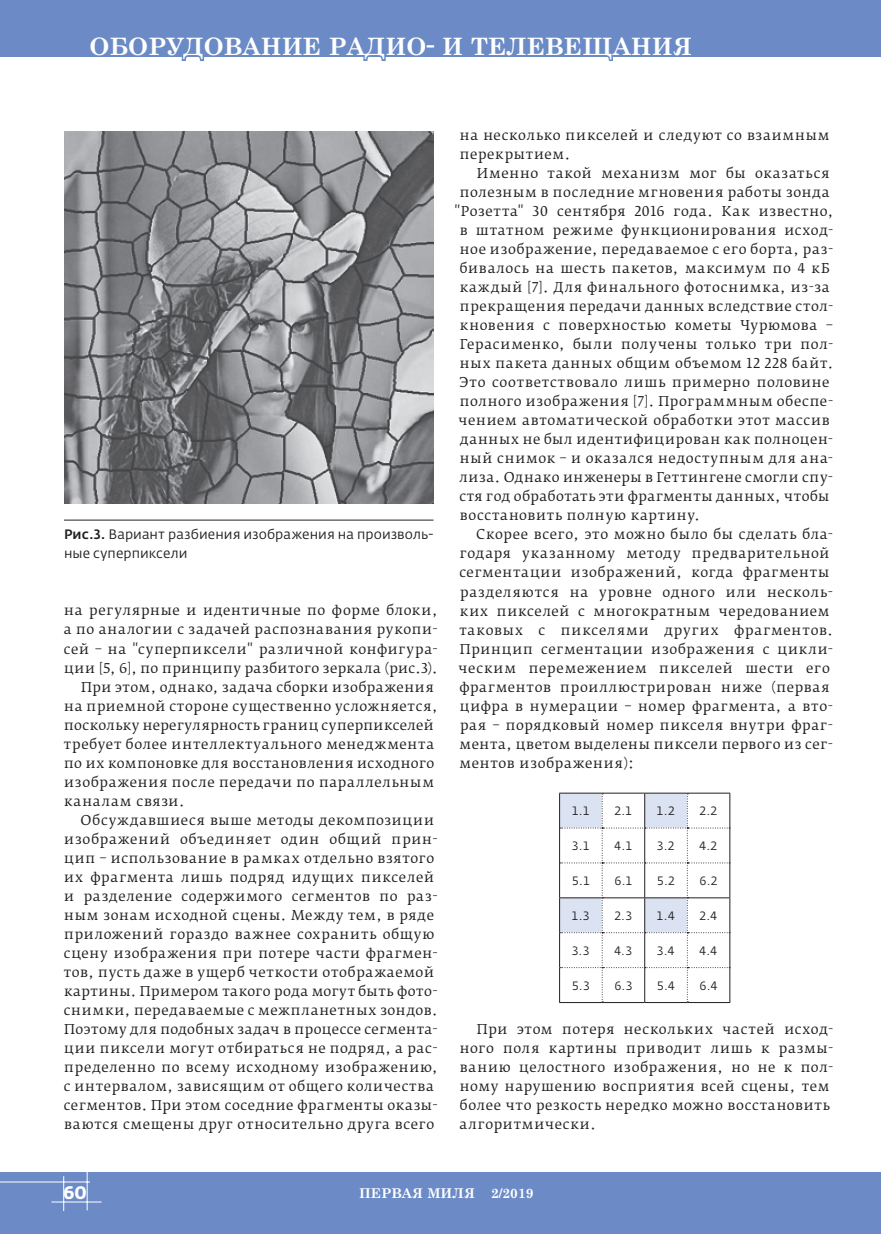
<style>
.page{position:relative;width:881px;height:1234px;background:#fff}
.page>*{position:absolute;margin:0;border:0;box-sizing:border-box;transform-origin:0 0}
.t1{font:700 24px "Century Schoolbook";color:#fff}
.t2{font:700 18px "Fedra Sans Pro";color:#fff}
.t3{font:13.5px/19px "Fedra Serif B Pro";letter-spacing:.05em;color:#231f20}
.t4{font:13.5px "Fedra Serif B Pro";letter-spacing:.03em;color:#231f20}
.t5{font:13.5px/19px "Fedra Sans Pro";letter-spacing:.005em;color:#231f20}
.t6{font:700 13.5px "Century Schoolbook";color:#fff}
.t7{font:12px "Fedra Sans Pro";color:#231f20}
.s1{font-weight:500}
</style>
<div class="page">
<div style="left:0;top:0;width:880px;height:57px;background:#6c8bc6"></div>
<div style="left:0;top:1172px;width:880px;height:61px;background:#6c8bc6"></div>
<hr style="left:51px;top:1201px;width:50px;height:1px;background:#fff">
<hr style="left:87px;top:1171px;width:1px;height:39px;background:#fff">
<hr style="left:63px;top:1175px;width:1px;height:35px;background:#fff">
<hr style="left:0;top:1181px;width:90px;height:1px;background:#fff">
<svg style="left:99px;top:57px;width:318px;height:4px"></svg>
<hr style="left:687px;top:897px;width:43px;height:1px;background:#231f20">
<hr style="left:559px;top:792px;width:43px;height:1px;background:#231f20">
<hr style="left:602px;top:792px;width:42px;height:1px;background:#231f20">
<hr style="left:687px;top:792px;width:43px;height:1px;background:#231f20">
<hr style="left:729px;top:793px;width:1px;height:34px;background:#231f20">
<hr style="left:729px;top:827px;width:1px;height:35px;background:#231f20">
<hr style="left:729px;top:862px;width:1px;height:35px;background:#231f20">
<hr style="left:729px;top:898px;width:1px;height:34px;background:#231f20">
<hr style="left:729px;top:932px;width:1px;height:35px;background:#231f20">
<hr style="left:729px;top:967px;width:1px;height:34px;background:#231f20">
<hr style="left:687px;top:1001px;width:43px;height:1px;background:#231f20">
<hr style="left:644px;top:792px;width:43px;height:1px;background:#231f20">
<svg style="left:559px;top:793px;width:170px;height:209px"></svg>
<img style="left:64px;top:131px;width:369px;height:372px">
<hr style="left:64px;top:519px;width:369px;height:1px;background:#231f20">
<h1 class="t1" style="left:89px;top:28px;width:604px">Оборудование радио- и телевещания</h1>
<p class="t5" style="left:64px;top:525px;width:371px"><span class="s1">Рис.3.</span> Вариант разбиения изображения на произволь&shy;ные суперпиксели</p>
<p class="t3" style="left:64px;top:601px;width:375px">на регулярные и идентичные по форме блоки,</p>
<p class="t3" style="left:64px;top:620px;width:375px">а по аналогии с задачей распознавания рукопи-</p>
<p class="t3" style="left:64px;top:639px;width:375px">сей – на "суперпиксели" различной конфигура-</p>
<p class="t3" style="left:64px;top:658px;width:375px">ции [5, 6], по принципу разбитого зеркала (рис.3).</p>
<p class="t3" style="left:81px;top:677px;width:354px">При этом, однако, задача сборки изображения</p>
<p class="t3" style="left:64px;top:696px;width:375px">на приемной стороне существенно усложняется,</p>
<p class="t4" style="left:64px;top:716px;width:371px">поскольку нерегулярность границ суперпикселей</p>
<p class="t3" style="left:64px;top:734px;width:372px">требует более интеллектуального менеджмента</p>
<p class="t4" style="left:64px;top:754px;width:371px">по их компоновке для восстановления исходного</p>
<p class="t3" style="left:64px;top:772px;width:371px">изображения после передачи по параллельным</p>
<p class="t3" style="left:64px;top:791px;width:122px">каналам связи.</p>
<p class="t3" style="left:81px;top:810px;width:355px">Обсуждавшиеся выше методы декомпозиции</p>
<p class="t3" style="left:64px;top:829px;width:374px">изображений объединяет один общий прин-</p>
<p class="t3" style="left:64px;top:848px;width:371px">цип – использование в рамках отдельно взятого</p>
<p class="t3" style="left:64px;top:867px;width:371px">их фрагмента лишь подряд идущих пикселей</p>
<p class="t3" style="left:64px;top:886px;width:374px">и разделение содержимого сегментов по раз-</p>
<p class="t3" style="left:64px;top:905px;width:371px">ным зонам исходной сцены. Между тем, в ряде</p>
<p class="t3" style="left:64px;top:924px;width:371px">приложений гораздо важнее сохранить общую</p>
<p class="t3" style="left:64px;top:943px;width:375px">сцену изображения при потере части фрагмен-</p>
<p class="t3" style="left:64px;top:962px;width:372px">тов, пусть даже в ущерб четкости отображаемой</p>
<p class="t3" style="left:64px;top:981px;width:374px">картины. Примером такого рода могут быть фото-</p>
<p class="t3" style="left:64px;top:1000px;width:375px">снимки, передаваемые с межпланетных зондов.</p>
<p class="t4" style="left:64px;top:1020px;width:374px">Поэтому для подобных задач в процессе сегмента-</p>
<p class="t3" style="left:64px;top:1038px;width:374px">ции пиксели могут отбираться не подряд, а рас-</p>
<p class="t3" style="left:64px;top:1057px;width:375px">пределенно по всему исходному изображению,</p>
<p class="t3" style="left:64px;top:1076px;width:372px">с интервалом, зависящим от общего количества</p>
<p class="t3" style="left:64px;top:1095px;width:375px">сегментов. При этом соседние фрагменты оказы-</p>
<p class="t3" style="left:64px;top:1114px;width:371px">ваются смещены друг относительно друга всего</p>
<p class="t3" style="left:459px;top:125px;width:371px">на несколько пикселей и следуют со взаимным перекрытием.</p>
<p class="t3" style="left:476px;top:163px;width:354px">Именно такой механизм мог бы оказаться</p>
<p class="t3" style="left:459px;top:182px;width:371px">полезным в последние мгновения работы зонда</p>
<p class="t3" style="left:454px;top:201px;width:380px">"Розетта" 30 сентября 2016 года. Как известно,</p>
<p class="t3" style="left:459px;top:220px;width:374px">в штатном режиме функционирования исход-</p>
<p class="t3" style="left:459px;top:239px;width:374px">ное изображение, передаваемое с его борта, раз-</p>
<p class="t3" style="left:459px;top:258px;width:371px">бивалось на шесть пакетов, максимум по 4 кБ</p>
<p class="t3" style="left:459px;top:277px;width:371px">каждый [7]. Для финального фотоснимка, из-за</p>
<p class="t3" style="left:459px;top:296px;width:374px">прекращения передачи данных вследствие стол-</p>
<p class="t3" style="left:459px;top:316px;width:374px">кновения с поверхностью кометы Чурюмова –</p>
<p class="t3" style="left:459px;top:335px;width:375px">Герасименко, были получены только три пол-</p>
<p class="t3" style="left:459px;top:354px;width:375px">ных пакета данных общим объемом 12 228 байт.</p>
<p class="t3" style="left:459px;top:373px;width:371px">Это соответствовало лишь примерно половине</p>
<p class="t3" style="left:459px;top:392px;width:374px">полного изображения [7]. Программным обеспе-</p>
<p class="t3" style="left:458px;top:411px;width:372px">чением автоматической обработки этот массив</p>
<p class="t3" style="left:460px;top:430px;width:374px">данных не был идентифицирован как полноцен-</p>
<p class="t3" style="left:459px;top:449px;width:374px">ный снимок – и оказался недоступным для ана-</p>
<p class="t3" style="left:459px;top:468px;width:375px">лиза. Однако инженеры в Геттингене смогли спу-</p>
<p class="t3" style="left:459px;top:487px;width:371px">стя год обработать эти фрагменты данных, чтобы</p>
<p class="t3" style="left:459px;top:506px;width:242px">восстановить полную картину.</p>
<p class="t3" style="left:476px;top:525px;width:358px">Скорее всего, это можно было бы сделать бла-</p>
<p class="t3" style="left:459px;top:544px;width:371px">годаря указанному методу предварительной</p>
<p class="t3" style="left:459px;top:563px;width:371px">сегментации изображений, когда фрагменты</p>
<p class="t3" style="left:460px;top:582px;width:374px">разделяются на уровне одного или несколь-</p>
<p class="t3" style="left:459px;top:601px;width:371px">ких пикселей с многократным чередованием</p>
<p class="t3" style="left:459px;top:620px;width:375px">таковых с пикселями других фрагментов.</p>
<p class="t3" style="left:459px;top:639px;width:374px">Принцип сегментации изображения с цикли-</p>
<p class="t3" style="left:458px;top:658px;width:373px">ческим перемежением пикселей шести его</p>
<p class="t3" style="left:459px;top:677px;width:371px">фрагментов проиллюстрирован ниже (первая</p>
<p class="t3" style="left:459px;top:696px;width:374px">цифра в нумерации – номер фрагмента, а вто-</p>
<p class="t3" style="left:460px;top:715px;width:374px">рая – порядковый номер пикселя внутри фраг-</p>
<p class="t3" style="left:459px;top:734px;width:375px">мента, цветом выделены пиксели первого из сег-</p>
<p class="t3" style="left:459px;top:753px;width:176px">ментов изображения):</p>
<p class="t7" style="left:571px;top:803px;width:20px">1.1</p>
<p class="t7" style="left:614px;top:803px;width:20px">2.1</p>
<p class="t7" style="left:656px;top:803px;width:20px">1.2</p>
<p class="t7" style="left:698px;top:803px;width:20px">2.2</p>
<p class="t7" style="left:571px;top:838px;width:20px">3.1</p>
<p class="t7" style="left:614px;top:838px;width:20px">4.1</p>
<p class="t7" style="left:656px;top:838px;width:20px">3.2</p>
<p class="t7" style="left:699px;top:838px;width:20px">4.2</p>
<p class="t7" style="left:571px;top:873px;width:20px">5.1</p>
<p class="t7" style="left:614px;top:873px;width:20px">6.1</p>
<p class="t7" style="left:656px;top:873px;width:20px">5.2</p>
<p class="t7" style="left:699px;top:873px;width:20px">6.2</p>
<p class="t7" style="left:571px;top:908px;width:20px">1.3</p>
<p class="t7" style="left:613px;top:908px;width:20px">2.3</p>
<p class="t7" style="left:656px;top:908px;width:20px">1.4</p>
<p class="t7" style="left:698px;top:908px;width:20px">2.4</p>
<p class="t7" style="left:571px;top:942px;width:20px">3.3</p>
<p class="t7" style="left:613px;top:942px;width:20px">4.3</p>
<p class="t7" style="left:656px;top:942px;width:20px">3.4</p>
<p class="t7" style="left:699px;top:942px;width:20px">4.4</p>
<p class="t7" style="left:571px;top:977px;width:20px">5.3</p>
<p class="t7" style="left:614px;top:977px;width:20px">6.3</p>
<p class="t7" style="left:656px;top:977px;width:20px">5.4</p>
<p class="t7" style="left:699px;top:977px;width:20px">6.4</p>
<p class="t3" style="left:459px;top:1019px;width:375px;text-indent:17px">При этом потеря нескольких частей исход&shy;ного поля картины приводит лишь к размы&shy;ванию целостного изображения, но не к пол&shy;ному нарушению восприятия всей сцены, тем более что резкость нередко можно восстановить алгоритмически.</p>
<h2 class="t2" style="left:63px;top:1180px;width:25px">60</h2>
<p class="t6" style="left:359px;top:1181px;width:176px">ПЕРВАЯ МИЛЯ 2/2019</p>
</div>
